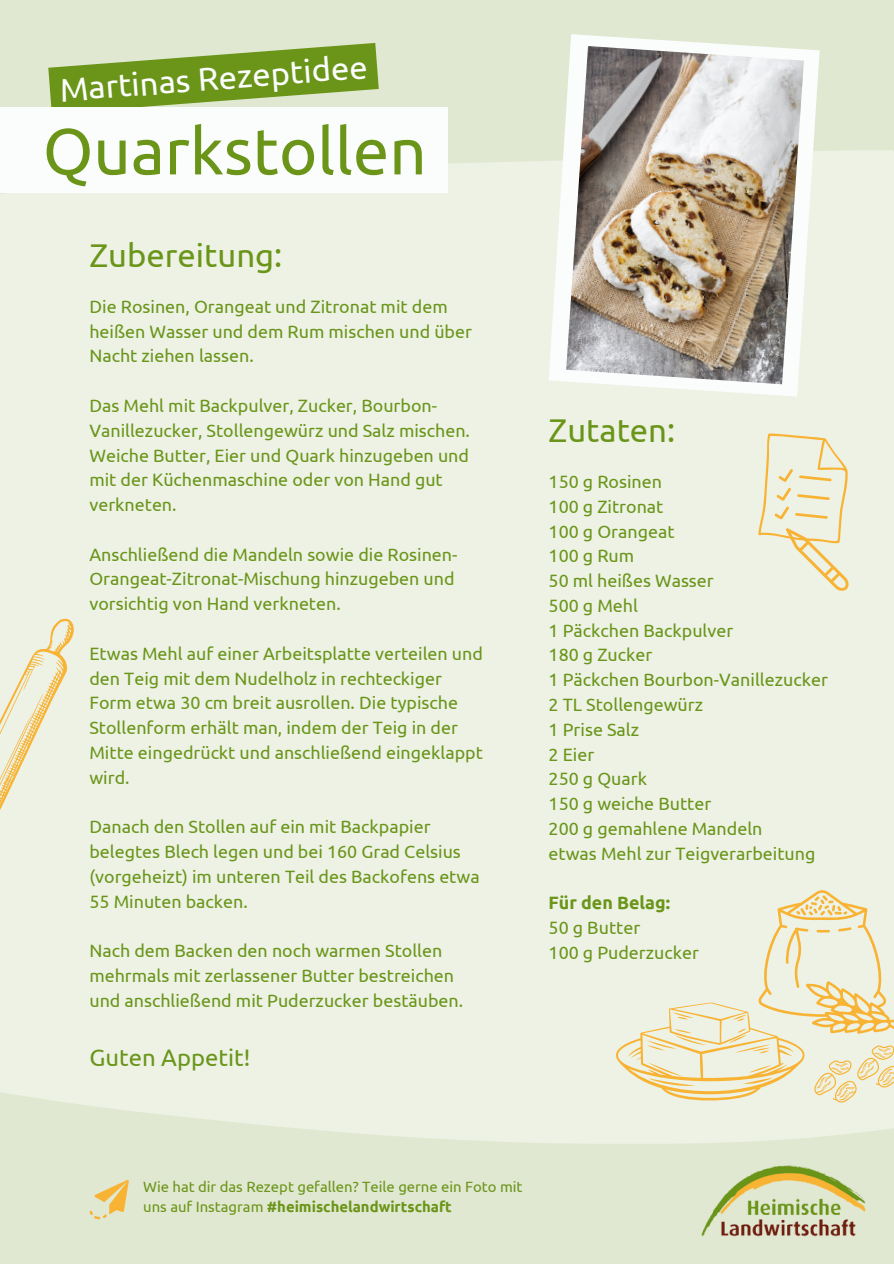
<style>
.page{position:relative;width:894px;height:1264px;background:#fff}
.page>*{position:absolute;margin:0;border:0;box-sizing:border-box;transform-origin:0 0}
.t1{font:64.95px "Ubuntu";color:#6a9519}
.t2{font:32.85px "Ubuntu";color:#6a9519}
.t3{font:32.85px "Ubuntu";color:#fbfdfc}
.t4{font:23.85px "Ubuntu";color:#6a9519}
.t5{font:17.85px/24.8px "Ubuntu";color:#6a9519}
.t6{font:700 17.85px "Ubuntu";color:#6a9519}
.t7{font:14.85px/20.2px "Ubuntu";color:#6a9519}
.s1{font-weight:700}
</style>
<div class="page">
<div style="left:0;top:0;width:893px;height:1263px;background:#e1e8d1"></div>
<div style="left:0;top:150px;width:893px;height:993px;background:#edf2e5"></div>
<svg style="left:48px;top:43px;width:330px;height:65px"></svg>
<div style="left:0;top:108px;width:447px;height:85px;background:#fbfdfc"></div>
<svg style="left:548px;top:34px;width:271px;height:362px"></svg>
<svg style="left:614px;top:889px;width:279px;height:214px;background:#eeeacf"></svg>
<svg style="left:756px;top:431px;width:97px;height:161px;background:#eeead0"></svg>
<svg style="left:0;top:614px;width:133px;height:260px;background:#edeedc"></svg>
<svg style="left:89px;top:1180px;width:40px;height:39px"></svg>
<img style="left:680px;top:1142px;width:207px;height:95px">
<img style="left:566px;top:46px;width:237px;height:338px">
<p class="t3" style="left:58px;top:70px;width:310px;rotate:-4deg">Martinas Rezeptidee</p>
<p class="t1" style="left:43px;top:114px;width:385px">Quarkstollen</p>
<p class="t2" style="left:89px;top:237px;width:194px">Zubereitung:</p>
<p class="t5" style="left:89px;top:294px;width:384px">Die Rosinen, Orangeat und Zitronat mit dem heißen Wasser und dem Rum mischen und über<br>Nacht ziehen lassen.</p>
<p class="t5" style="left:89px;top:393px;width:382px">Das Mehl mit Backpulver, Zucker, Bourbon-Vanillezucker, Stollengewürz und Salz mischen.<br>Weiche Butter, Eier und Quark hinzugeben und mit der Küchenmaschine oder von Hand gut verkneten.</p>
<p class="t5" style="left:89px;top:541px;width:369px">Anschließend die Mandeln sowie die Rosinen-<br>Orangeat-Zitronat-Mischung hinzugeben und vorsichtig von Hand verkneten.</p>
<p class="t5" style="left:89px;top:640px;width:395px">Etwas Mehl auf einer Arbeitsplatte verteilen und den Teig mit dem Nudelholz in rechteckiger Form etwa 30 cm breit ausrollen. Die typische Stollenform erhält man, indem der Teig in der Mitte eingedrückt und anschließend eingeklappt wird.</p>
<p class="t5" style="left:89px;top:814px;width:391px">Danach den Stollen auf ein mit Backpapier belegtes Blech legen und bei 160 Grad Celsius (vorgeheizt) im unteren Teil des Backofens etwa 55 Minuten backen.</p>
<p class="t5" style="left:89px;top:938px;width:375px">Nach dem Backen den noch warmen Stollen mehrmals mit zerlassener Butter bestreichen und anschließend mit Puderzucker bestäuben.</p>
<p class="t4" style="left:89px;top:1043px;width:162px">Guten Appetit!</p>
<p class="t2" style="left:548px;top:412px;width:128px">Zutaten:</p>
<p class="t5" style="left:548px;top:469px;width:115px">150 g Rosinen</p>
<p class="t5" style="left:548px;top:493px;width:116px">100 g Zitronat</p>
<p class="t5" style="left:548px;top:518px;width:127px">100 g Orangeat</p>
<p class="t5" style="left:548px;top:543px;width:87px">100 g Rum</p>
<p class="t5" style="left:548px;top:568px;width:167px">50 ml heißes Wasser</p>
<p class="t5" style="left:548px;top:593px;width:91px">500 g Mehl</p>
<p class="t5" style="left:548px;top:617px;width:186px">1 Päckchen Backpulver</p>
<p class="t5" style="left:548px;top:642px;width:105px">180 g Zucker</p>
<p class="t5" style="left:548px;top:667px;width:281px">1 Päckchen Bourbon-Vanillezucker</p>
<p class="t5" style="left:548px;top:692px;width:156px">2 TL Stollengewürz</p>
<p class="t5" style="left:548px;top:716px;width:92px">1 Prise Salz</p>
<p class="t5" style="left:548px;top:741px;width:47px">2 Eier</p>
<p class="t5" style="left:548px;top:766px;width:100px">250 g Quark</p>
<p class="t5" style="left:548px;top:791px;width:164px">150 g weiche Butter</p>
<p class="t5" style="left:548px;top:815px;width:215px">200 g gemahlene Mandeln</p>
<p class="t5" style="left:548px;top:840px;width:268px">etwas Mehl zur Teigverarbeitung</p>
<p class="t6" style="left:548px;top:892px;width:123px">Für den Belag:</p>
<p class="t5" style="left:548px;top:915px;width:93px">50 g Butter</p>
<p class="t5" style="left:548px;top:939px;width:152px">100 g Puderzucker</p>
<p class="t7" style="left:143px;top:1176px;width:380px">Wie hat dir das Rezept gefallen? Teile gerne ein Foto mit uns auf Instagram <span class="s1">#heimischelandwirtschaft</span></p>
</div>
